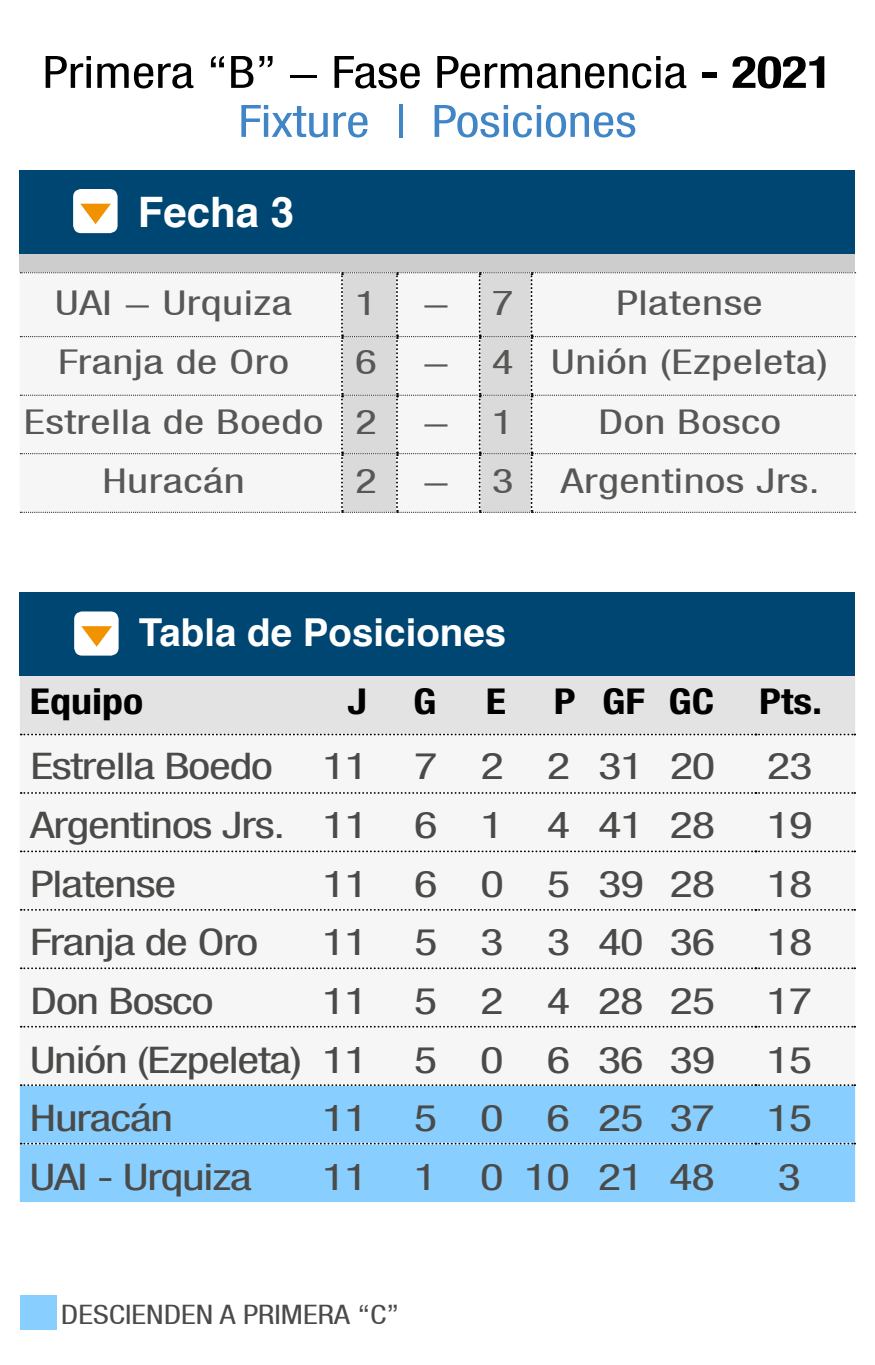
<style>
.page{position:relative;width:875px;height:1365px;background:#fff}
.page>*{position:absolute;margin:0;border:0;box-sizing:border-box;transform-origin:0 0}
.t1{font:condensed 44.8px/49px "Helvetica Neue LT";color:#000;text-align:center;scale:1.18 1}
.t2{font:700 42px "Helvetica";color:#fff}
.t3{font:700 38.5px "Helvetica";color:#fff}
.t4{font:condensed 36.75px "Helvetica Neue LT Std";letter-spacing:-.025em;color:#4a4a49;scale:1.33 1}
.t5{font:700 condensed 35.7px "Helvetica Neue LT Std";color:#000;scale:1.18 1}
.t6{font:condensed 34.3px "Helvetica Neue LT";letter-spacing:.01em;color:#575756;scale:1.33 1}
.t7{font:condensed 26.95px "Helvetica Neue LT";color:#4a4a49;scale:1.18 1}
.s1{font-family:"Helvetica Neue LT Std";font-weight:700}
.s2{color:#4085c6}
</style>
<div class="page">
<div style="left:20px;top:676px;width:835px;height:59px;background:#e3e3e3"></div>
<div style="left:20px;top:735px;width:835px;height:350px;background:#f6f6f6"></div>
<div style="left:20px;top:1085px;width:835px;height:117px;background:#88ceff"></div>
<svg style="left:21px;top:734px;width:834px;height:1px"></svg>
<svg style="left:21px;top:792px;width:834px;height:2px"></svg>
<svg style="left:21px;top:851px;width:834px;height:1px"></svg>
<svg style="left:21px;top:909px;width:834px;height:2px"></svg>
<svg style="left:21px;top:967px;width:834px;height:2px"></svg>
<svg style="left:21px;top:1026px;width:834px;height:2px"></svg>
<svg style="left:21px;top:1084px;width:834px;height:2px"></svg>
<svg style="left:21px;top:1143px;width:834px;height:1px"></svg>
<div style="left:20px;top:593px;width:835px;height:83px;background:#004673"></div>
<div style="left:74px;top:612px;width:45px;height:44px;background:#fff;border-radius:8px"></div>
<svg style="left:81px;top:626px;width:31px;height:21px"></svg>
<div style="left:20px;top:254px;width:835px;height:18px;background:#cdcdcd"></div>
<div style="left:20px;top:170px;width:835px;height:84px;background:#004673"></div>
<div style="left:73px;top:189px;width:45px;height:44px;background:#fff;border-radius:8px"></div>
<svg style="left:80px;top:204px;width:31px;height:20px"></svg>
<svg style="left:20px;top:272px;width:836px;height:241px"></svg>
<div style="left:20px;top:1295px;width:37px;height:34px;background:#88ceff"></div>
<p class="t1" style="left:43px;top:47px;width:671px">Primera “B” - Fase Permanencia <span class="s1">- 2021<br></span><span class="s2">Fixture | Posiciones</span></p>
<p class="t2" style="left:138px;top:178px;width:158px">Fecha 3</p>
<p class="t6" style="left:55px;top:283px;width:179px">UAI - Urquiza</p>
<p class="t6" style="left:355px;top:283px;width:18px">1</p>
<p class="t6" style="left:422px;top:283px;width:70px">- 7</p>
<p class="t6" style="left:616px;top:283px;width:112px">Platense</p>
<p class="t6" style="left:58px;top:342px;width:175px">Franja de Oro</p>
<p class="t6" style="left:355px;top:342px;width:18px">6</p>
<p class="t6" style="left:422px;top:342px;width:306px">- 4 Unión (Ezpeleta)</p>
<p class="t6" style="left:24px;top:402px;width:267px">Estrella de Boedo 2</p>
<p class="t6" style="left:422px;top:402px;width:70px">- 1</p>
<p class="t6" style="left:598px;top:402px;width:139px">Don Bosco</p>
<p class="t6" style="left:102px;top:461px;width:109px">Huracán</p>
<p class="t6" style="left:355px;top:461px;width:18px">2</p>
<p class="t6" style="left:422px;top:461px;width:70px">- 3</p>
<p class="t6" style="left:561px;top:461px;width:196px">Argentinos Jrs.</p>
<p class="t3" style="left:139px;top:602px;width:369px">Tabla de Posiciones</p>
<p class="t5" style="left:30px;top:679px;width:98px">Equipo</p>
<p class="t5" style="left:348px;top:679px;width:18px">J</p>
<p class="t5" style="left:413px;top:679px;width:21px">G</p>
<p class="t5" style="left:486px;top:679px;width:19px">E</p>
<p class="t5" style="left:554px;top:679px;width:138px">P GF GC</p>
<p class="t5" style="left:759px;top:679px;width:55px">Pts.</p>
<p class="t4" style="left:30px;top:745px;width:184px">Estrella Boedo</p>
<p class="t4" style="left:322px;top:745px;width:297px">11 7 2 23120</p>
<p class="t4" style="left:767px;top:745px;width:36px">23</p>
<p class="t4" style="left:30px;top:804px;width:517px">Argentinos Jrs. 11 6 1 4 41 28</p>
<p class="t4" style="left:767px;top:804px;width:36px">19</p>
<p class="t4" style="left:30px;top:862px;width:111px">Platense</p>
<p class="t4" style="left:322px;top:862px;width:297px">11 6 0 53928</p>
<p class="t4" style="left:767px;top:862px;width:36px">18</p>
<p class="t4" style="left:30px;top:921px;width:173px">Franja de Oro</p>
<p class="t4" style="left:322px;top:921px;width:297px">11 5 3 34036</p>
<p class="t4" style="left:767px;top:921px;width:36px">18</p>
<p class="t4" style="left:30px;top:980px;width:139px">Don Bosco</p>
<p class="t4" style="left:322px;top:980px;width:297px">11 5 2 42825</p>
<p class="t4" style="left:767px;top:980px;width:36px">17</p>
<p class="t4" style="left:30px;top:1038px;width:517px">Unión (Ezpeleta) 11 5 0 6 36 39</p>
<p class="t4" style="left:767px;top:1038px;width:36px">15</p>
<p class="t4" style="left:30px;top:1097px;width:109px">Huracán</p>
<p class="t4" style="left:322px;top:1097px;width:297px">11 5 0 62537</p>
<p class="t4" style="left:767px;top:1097px;width:36px">15</p>
<p class="t4" style="left:30px;top:1156px;width:169px">UAI - Urquiza</p>
<p class="t4" style="left:322px;top:1156px;width:297px">11 1 010 2148</p>
<p class="t4" style="left:778px;top:1156px;width:19px">3</p>
<p class="t7" style="left:61px;top:1299px;width:288px">DESCIENDEN A PRIMERA “C”</p>
</div>
